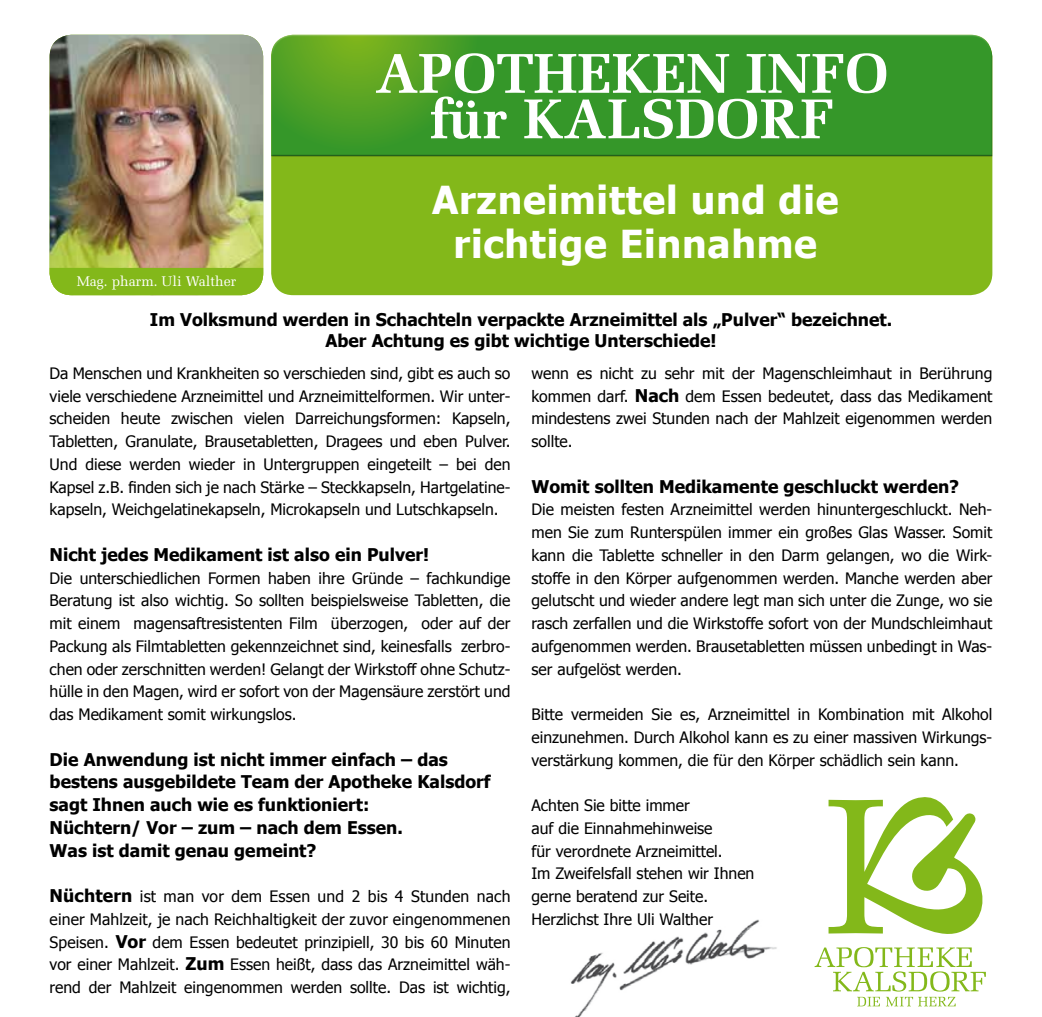
<style>
.page{position:relative;width:1042px;height:1017px;background:#fff}
.page>*{position:absolute;margin:0;border:0;box-sizing:border-box;transform-origin:0 0}
.t1{font:700 56px/45.5px "Melior";color:#fff;text-align:center}
.t2{font:700 38.5px/43.8px "Tahoma";letter-spacing:.02em;color:#fff;text-align:center}
.t3{font:700 17.5px/22.8px "Tahoma";color:#000}
.t4{font:15.75px/22.8px "Tahoma";color:#000;text-align:justify}
.t5{font:14px "Melior";color:#fff}
.s1{font-weight:700;font-size:17.5px}
</style>
<div class="page">
<img style="left:50px;top:35px;width:213px;height:233px">
<div style="left:50px;top:268px;width:213px;height:27px;background:#83b81a"></div>
<div style="left:271px;top:35px;width:721px;height:260px;background:#83b81a;border-radius:22px"></div>
<div style="left:270px;top:33px;width:725px;height:122px;background:#fff;opacity:.45"></div>
<div style="left:270px;top:45px;width:725px;height:113px;background:#000;opacity:.75"></div>
<img style="left:570px;top:919px;width:207px;height:98px">
<svg style="left:828px;top:797px;width:155px;height:137px"></svg>
<svg style="left:814px;top:947px;width:172px;height:59px"></svg>
<h1 class="t1" style="left:375px;top:51px;width:515px">APOTHEKEN INFO für KALSDORF</h1>
<p class="t5" style="left:77px;top:273px;width:161px">Mag. pharm. Uli Walther</p>
<h2 class="t2" style="left:432px;top:176px;width:408px">Arzneimittel und die richtige Einnahme</h2>
<p class="t3" style="left:150px;top:309px;width:744px;line-height:21px;text-align:center">Im Volksmund werden in Schachteln verpackte Arzneimittel als „Pulver“ bezeichnet.<br>Aber Achtung es gibt wichtige Unterschiede!</p>
<p class="t4" style="left:50px;top:361px;width:462px">Da Menschen und Krankheiten so verschieden sind, gibt es auch so viele verschiedene Arzneimittel und Arzneimittelformen. Wir unter&shy;scheiden heute zwischen vielen Darreichungsformen: Kapseln, Tabletten, Granulate, Brausetabletten, Dragees und eben Pulver.<br>Und diese werden wieder in Untergruppen eingeteilt – bei den Kapsel z.B. finden sich je nach Stärke – Steckkapseln, Hartgelatine&shy;kapseln, Weichgelatinekapseln, Microkapseln und Lutschkapseln.</p>
<p class="t3" style="left:50px;top:542px;width:381px">Nicht jedes Medikament ist also ein Pulver!</p>
<p class="t4" style="left:50px;top:566px;width:462px">Die unterschiedlichen Formen haben ihre Gründe – fachkundige Beratung ist also wichtig. So sollten beispielsweise Tabletten, die mit einem magensaftresistenten Film überzogen, oder auf der Packung als Filmtabletten gekennzeichnet sind, keinesfalls zerbro&shy;chen oder zerschnitten werden! Gelangt der Wirkstoff ohne Schutz&shy;hülle in den Magen, wird er sofort von der Magensäure zerstört und das Medikament somit wirkungslos.</p>
<p class="t3" style="left:50px;top:747px;width:442px">Die Anwendung ist nicht immer einfach – das bestens ausgebildete Team der Apotheke Kalsdorf sagt Ihnen auch wie es funktioniert:<br>Nüchtern/ Vor – zum – nach dem Essen.<br>Was ist damit genau gemeint?</p>
<p class="t4" style="left:50px;top:884px;width:462px"><span class="s1">Nüchtern</span> ist man vor dem Essen und 2 bis 4 Stunden nach einer Mahlzeit, je nach Reichhaltigkeit der zuvor eingenommenen Speisen. <span class="s1">Vor</span> dem Essen bedeutet prinzipiell, 30 bis 60 Minuten vor einer Mahlzeit. <span class="s1">Zum</span> Essen heißt, dass das Arzneimittel wäh&shy;rend der Mahlzeit eingenommen werden sollte. Das ist wichtig,</p>
<p class="t4" style="left:531px;top:361px;width:462px">wenn es nicht zu sehr mit der Magenschleimhaut in Berührung kommen darf. <span class="s1">Nach</span> dem Essen bedeutet, dass das Medikament mindestens zwei Stunden nach der Mahlzeit eigenommen werden sollte.</p>
<p class="t3" style="left:531px;top:474px;width:429px">Womit sollten Medikamente geschluckt werden?</p>
<p class="t4" style="left:531px;top:498px;width:462px">Die meisten festen Arzneimittel werden hinuntergeschluckt. Neh&shy;men Sie zum Runterspülen immer ein großes Glas Wasser. Somit kann die Tablette schneller in den Darm gelangen, wo die Wirk&shy;stoffe in den Körper aufgenommen werden. Manche werden aber gelutscht und wieder andere legt man sich unter die Zunge, wo sie rasch zerfallen und die Wirkstoffe sofort von der Mundschleimhaut aufgenommen werden. Brausetabletten müssen unbedingt in Was&shy;ser aufgelöst werden.</p>
<p class="t4" style="left:531px;top:702px;width:462px">Bitte vermeiden Sie es, Arzneimittel in Kombination mit Alkohol einzunehmen. Durch Alkohol kann es zu einer massiven Wirkungs&shy;verstärkung kommen, die für den Körper schädlich sein kann.</p>
<p class="t4" style="left:531px;top:793px;width:224px;text-align:left">Achten Sie bitte immer<br>auf die Einnahmehinweise<br>für verordnete Arzneimittel.<br>Im Zweifelsfall stehen wir Ihnen gerne beratend zur Seite.<br>Herzlichst Ihre Uli Walther</p>
</div>
